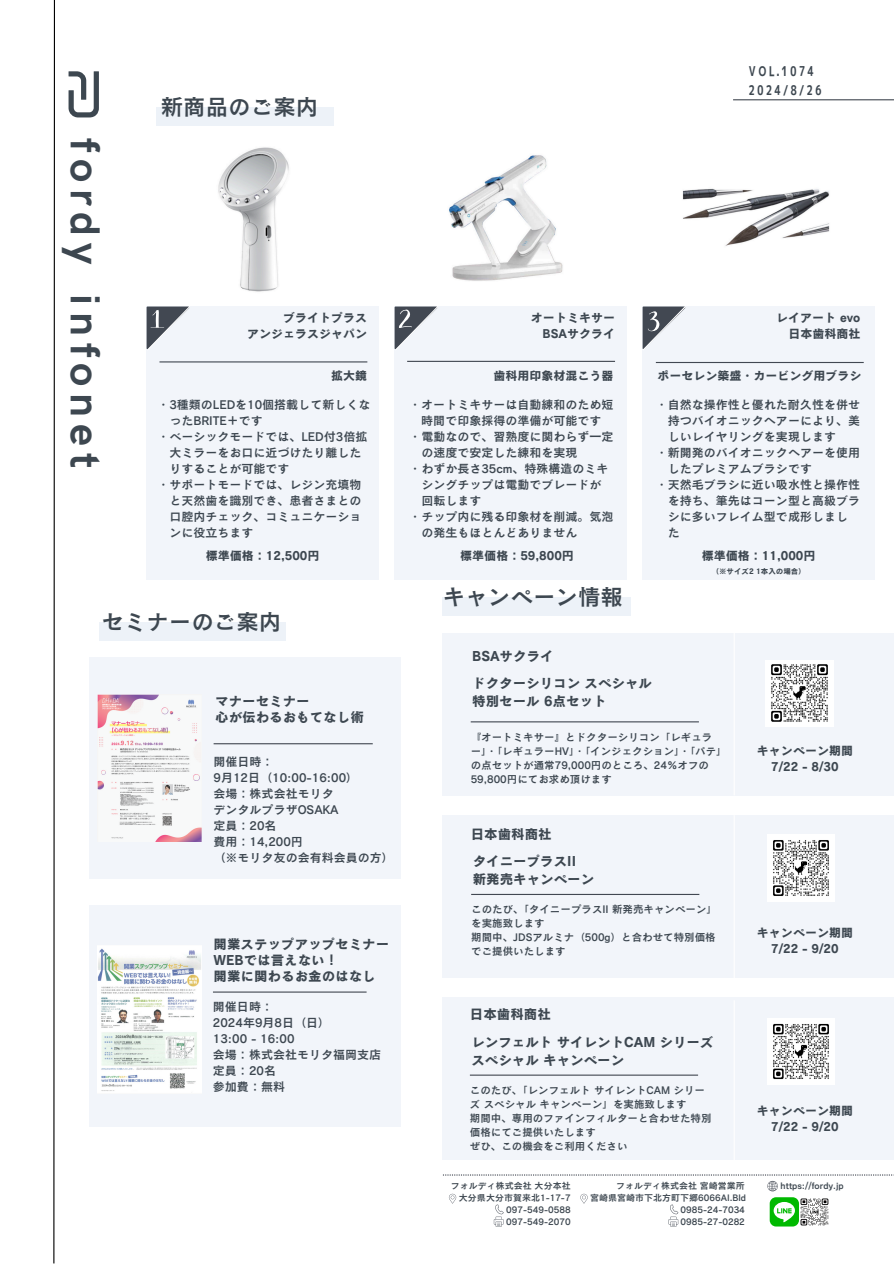
<style>
.page{position:relative;width:894px;height:1264px;background:#fff}
.page>*{position:absolute;margin:0;border:0;box-sizing:border-box;transform-origin:0 0}
.t1{font:700 42px "HK Grotesk Pro";letter-spacing:.16em;color:#3d4750}
.t2{font:22.5px "Canva Cezanne Pro N DB";color:#3d4750}
.t3{font:13.5px/18px "Canva Cezanne Pro N B";color:#3d4750}
.t4{font:13.5px "Senobi Gothic Bold";color:#3d4750}
.t5{font:12px/16px "Canva Cezanne Pro N DB";color:#3d4750}
.t6{font:12px/16px "Canva Cezanne Pro N B";color:#3d4750;text-align:center}
.t7{font:10.5px/14px "Canva Cezanne Pro N DB";color:#3d4750}
.t8{font:9px "Canva Cezanne Pro N DB";color:#3d4750}
.t9{font:7.5px "Canva Cezanne Pro N B";color:#3d4750}
</style>
<div class="page">
<div style="left:443px;top:632px;width:450px;height:163px;background:#edf2f8"></div>
<hr style="left:732px;top:99px;width:161px;height:1px;background:#424852">
<svg style="left:53px;top:0;width:2px;height:1263px"></svg>
<div style="left:443px;top:996px;width:450px;height:163px;background:#edf2f8"></div>
<div style="left:443px;top:814px;width:450px;height:163px;background:#edf2f8"></div>
<svg style="left:443px;top:1174px;width:450px;height:52px"></svg>
<hr style="left:733px;top:632px;width:1px;height:163px;background:#fff">
<hr style="left:733px;top:815px;width:1px;height:163px;background:#fff">
<hr style="left:733px;top:1000px;width:1px;height:163px;background:#fff">
<svg style="left:68px;top:71px;width:31px;height:46px"></svg>
<hr style="left:470px;top:1074px;width:228px;height:1px;background:#424852">
<div style="left:443px;top:597px;width:187px;height:18px;background:#edf2f8"></div>
<img style="left:682px;top:188px;width:148px;height:58px">
<img style="left:449px;top:155px;width:114px;height:126px">
<div style="left:146px;top:306px;width:233px;height:274px;background:#edf2f8"></div>
<div style="left:394px;top:306px;width:232px;height:274px;background:#edf2f8"></div>
<div style="left:642px;top:306px;width:232px;height:274px;background:#edf2f8"></div>
<svg style="left:642px;top:306px;width:44px;height:44px"></svg>
<svg style="left:394px;top:306px;width:44px;height:44px"></svg>
<svg style="left:146px;top:306px;width:44px;height:44px"></svg>
<hr style="left:655px;top:362px;width:208px;height:1px;background:#424852">
<hr style="left:407px;top:361px;width:208px;height:1px;background:#424852">
<hr style="left:159px;top:361px;width:208px;height:1px;background:#424852">
<img style="left:218px;top:147px;width:71px;height:145px">
<div style="left:156px;top:107px;width:178px;height:18px;background:#edf2f8"></div>
<hr style="left:470px;top:721px;width:228px;height:1px;background:#424852">
<hr style="left:471px;top:893px;width:228px;height:2px;background:#424852">
<div style="left:99px;top:622px;width:187px;height:18px;background:#edf2f8"></div>
<div style="left:89px;top:905px;width:311px;height:222px;background:#edf2f8"></div>
<hr style="left:213px;top:991px;width:153px;height:1px;background:#424852">
<div style="left:89px;top:656px;width:311px;height:222px;background:#edf2f8"></div>
<hr style="left:213px;top:743px;width:159px;height:1px;background:#424852">
<img style="left:97px;top:945px;width:105px;height:148px">
<img style="left:765px;top:660px;width:68px;height:66px">
<img style="left:767px;top:834px;width:66px;height:67px">
<img style="left:767px;top:1018px;width:66px;height:66px">
<img style="left:97px;top:694px;width:105px;height:147px">
<h6 class="t1" style="left:109px;top:138px;width:128px;rotate:90deg">fordy</h6>
<h5 class="t1" style="left:109px;top:294px;width:175px;rotate:90deg">infonet</h5>
<p class="t2" style="left:161px;top:95px;width:159px">新商品のご案内</p>
<p class="t6" style="left:247px;top:310px;width:122px;text-align:right">ブライトプラス<br>アンジェラスジャパン</p>
<h3 class="t6" style="left:331px;top:367px;width:38px">拡大鏡</h3>
<h6 class="t5" style="left:157px;top:396px;width:214px">・3種類のLEDを10個搭載して新しくな</h6>
<h6 class="t5" style="left:169px;top:412px;width:95px">ったBRITE＋です</h6>
<h6 class="t5" style="left:157px;top:428px;width:211px">・ベーシックモードでは、LED付3倍拡</h6>
<h6 class="t5" style="left:169px;top:444px;width:194px">大ミラーをお口に近づけたり離した</h6>
<h6 class="t5" style="left:169px;top:460px;width:122px">りすることが可能です</h6>
<h6 class="t5" style="left:157px;top:476px;width:206px">・サポートモードでは、レジン充填物</h6>
<h6 class="t5" style="left:169px;top:492px;width:194px">と天然歯を識別でき、患者さまとの</h6>
<h2 class="t5" style="left:169px;top:508px;width:194px">口腔内チェック、コミュニケーションに役立ちます</h2>
<h4 class="t6" style="left:206px;top:547px;width:115px">標準価格：12,500円</h4>
<p class="t2" style="left:101px;top:610px;width:181px">セミナーのご案内</p>
<p class="t3" style="left:215px;top:693px;width:150px;line-height:15.8px">マナーセミナー<br>心が伝わるおもてなし術</p>
<p class="t5" style="left:213px;top:753px;width:182px">開催日時：<br>9月 12日（10:00-16:00）<br>会場：株式会社モリタ<br>デンタルプラザOSAKA<br>定員：20名<br>費用：14,200円<br>（※モリタ友の会有料会員の方）</p>
<p class="t3" style="left:213px;top:936px;width:177px;line-height:15.8px">開業ステップアップセミナー<br>WEBでは言えない！<br>開業に関わるお金のはなし</p>
<p class="t5" style="left:213px;top:998px;width:170px">開催日時：<br>2024年9月 8日（日）<br>13:00 - 16:00<br>会場：株式会社モリタ福岡支店定員：20名<br>参加費：無料</p>
<h6 class="t4" style="left:747px;top:62px;width:69px">VOL.1074</h6>
<h6 class="t4" style="left:747px;top:81px;width:77px">2024/8/26</h6>
<h5 class="t6" style="left:531px;top:310px;width:86px;text-align:right">オートミキサー<br>BSAサクライ</h5>
<p class="t6" style="left:776px;top:310px;width:86px;text-align:right">レイアート evo日本歯科商社</p>
<p class="t6" style="left:493px;top:367px;width:122px">歯科用印象材混こう器</p>
<p class="t5" style="left:409px;top:396px;width:206px">・オートミキサーは自動練和のため短</p>
<p class="t5" style="left:421px;top:412px;width:182px">時間で印象採得の準備が可能です</p>
<p class="t5" style="left:409px;top:428px;width:206px">・電動なので、習熟度に関わらず一定</p>
<p class="t5" style="left:421px;top:444px;width:158px">の速度で安定した練和を実現</p>
<p class="t5" style="left:409px;top:460px;width:201px">・わずか長さ35cm、特殊構造のミキ</p>
<p class="t5" style="left:421px;top:476px;width:182px">シングチップは電動でブレードが</p>
<p class="t5" style="left:421px;top:492px;width:62px">回転します</p>
<p class="t5" style="left:409px;top:508px;width:206px">・チップ内に残る印象材を削減。気泡</p>
<h6 class="t5" style="left:421px;top:524px;width:158px">の発生もほとんどありません</h6>
<h4 class="t6" style="left:657px;top:367px;width:206px">ポーセレン築盛・カービング用ブラシ</h4>
<h3 class="t5" style="left:655px;top:396px;width:206px">・自然な操作性と優れた耐久性を併せ</h3>
<h3 class="t5" style="left:667px;top:412px;width:194px">持つバイオニックヘアーにより、美</h3>
<h3 class="t5" style="left:667px;top:428px;width:170px">しいレイヤリングを実現します</h3>
<h3 class="t5" style="left:655px;top:444px;width:204px">・新開発のバイオニックヘアーを使用</h3>
<h3 class="t5" style="left:667px;top:460px;width:146px">したプレミアムブラシです</h3>
<h3 class="t5" style="left:655px;top:476px;width:206px">・天然毛ブラシに近い吸水性と操作性</h3>
<h3 class="t5" style="left:667px;top:492px;width:194px">を持ち、筆先はコーン型と高級ブラ</h3>
<p class="t5" style="left:667px;top:508px;width:182px">シに多いフレイム型で成形しました</p>
<h4 class="t6" style="left:460px;top:547px;width:115px">標準価格：59,800円</h4>
<h3 class="t6" style="left:701px;top:547px;width:115px">標準価格：11,000円</h3>
<p class="t2" style="left:443px;top:585px;width:181px">キャンペーン情報</p>
<p class="t3" style="left:472px;top:646px;width:83px">BSAサクライ</p>
<h4 class="t3" style="left:472px;top:674px;width:181px">ドクターシリコンスペシャル特別セール 6点セット</h4>
<p class="t9" style="left:711px;top:567px;width:96px">（※サイズ2 1本入の場合）</p>
<h6 class="t7" style="left:470px;top:729px;width:257px">『オートミキサー』とドクターシリコン「レギュラ<br>ー」・「レギュラーHV」・「インジェクション」・「パテ」の点セットが通常79,000円のところ、24％オフの<br>59,800円にてお求め頂けます</h6>
<p class="t3" style="left:470px;top:824px;width:83px">日本歯科商社</p>
<h6 class="t3" style="left:472px;top:852px;width:123px">タイニープラスII<br>新発売キャンペーン</h6>
<p class="t7" style="left:471px;top:902px;width:247px">このたび、「タイニープラスII 新発売キャンペーン」を実施致します</p>
<p class="t7" style="left:471px;top:930px;width:246px">期間中、JDSアルミナ（500g）と合わせて特別価格でご提供いたします</p>
<h3 class="t6" style="left:756px;top:742px;width:98px">キャンペーン期間<br>7/22 - 8/30</h3>
<p class="t6" style="left:756px;top:924px;width:98px">キャンペーン期間<br>7/22 - 9/20</p>
<p class="t3" style="left:470px;top:1005px;width:83px">日本歯科商社</p>
<h6 class="t3" style="left:471px;top:1032px;width:244px">レンフェルトサイレントCAM シリーズスペシャルキャンペーン</h6>
<h6 class="t7" style="left:470px;top:1083px;width:236px">このたび、「レンフェルトサイレントCAM シリーズスペシャルキャンペーン」を実施致します</h6>
<p class="t7" style="left:470px;top:1111px;width:243px">期間中、専用のファインフィルターと合わせた特別価格にてご提供いたします</p>
<h2 class="t7" style="left:470px;top:1139px;width:159px">ぜひ、この機会をご利用ください</h2>
<h1 class="t8" style="left:450px;top:1180px;width:121px">フォルディ株式会社大分本社</h1>
<h1 class="t8" style="left:459px;top:1192px;width:113px">大分県大分市賀来北1-17-7</h1>
<p class="t8" style="left:506px;top:1204px;width:66px">097-549-0588</p>
<p class="t8" style="left:506px;top:1216px;width:66px">097-549-2070</p>
<p class="t8" style="left:616px;top:1180px;width:130px">フォルディ株式会社宮崎営業所</p>
<h2 class="t8" style="left:590px;top:1192px;width:157px">宮崎県宮崎市下北方町下郷6066AI.Bld</h2>
<h3 class="t8" style="left:680px;top:1204px;width:66px">0985-24-7034</h3>
<h4 class="t8" style="left:680px;top:1216px;width:66px">0985-27-0282</h4>
<h6 class="t6" style="left:756px;top:1102px;width:98px">キャンペーン期間<br>7/22 - 9/20</h6>
<h6 class="t8" style="left:780px;top:1181px;width:65px">https://fordy.jp</h6>
</div>
